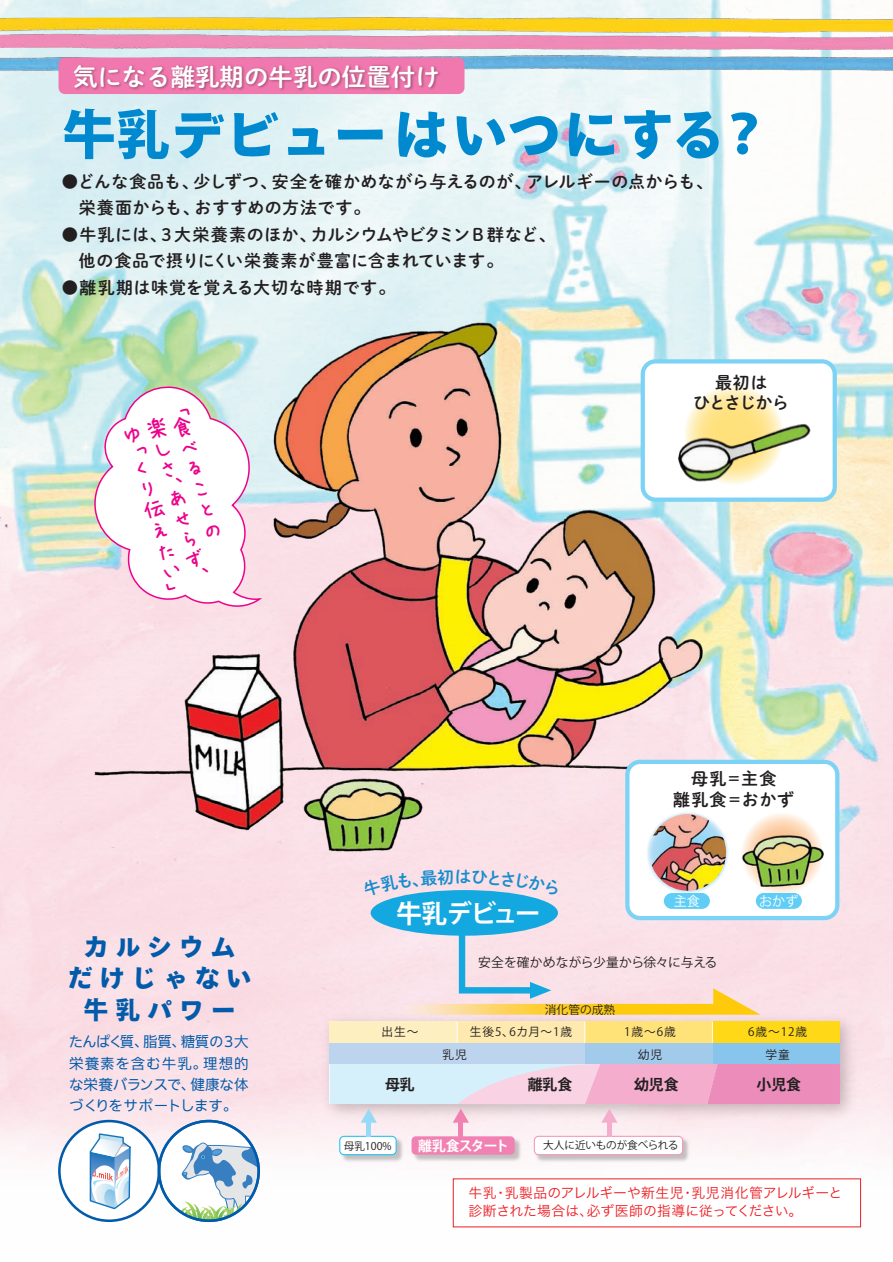
<style>
.page{position:relative;width:893px;height:1262px;background:#fff}
.page>*{position:absolute;margin:0;border:0;box-sizing:border-box;transform-origin:0 0}
.t1{font:900 53.1px "Ryo Gothic Plus N";letter-spacing:.02em;color:#0089cf}
.t2{font:700 25.5px "Koz Go Pro";letter-spacing:-.05em;color:#fff}
.t3{font:900 24.45px/31.7px "Ryo Gothic Plus N";letter-spacing:.3em;color:#015aaa;text-align:center}
.t4{font:24.45px "Shuei M Go Std B";color:#fff}
.t5{font:24.3px/21.5px "AP Japanesefont";color:#ed028c;text-align:justify}
.t6{font:16.95px/26.5px "Shuei M Go Std B";letter-spacing:.025em;color:#231f20}
.t7{font:16.95px/26.5px "Shuei M Go Std B";letter-spacing:-.005em;color:#231f20}
.t8{font:16.95px/20.5px "Shuei M Go Std B";letter-spacing:.06em;color:#231f20;text-align:center}
.t9{font:16.95px/20.5px "Shuei M Go Std B";letter-spacing:-.045em;color:#231f20;text-align:center}
.t10{font:16.95px "Shuei M Go Std B";color:#178dce}
.t11{font:700 14.85px "Koz Go Pro";color:#231f20}
.t12{font:14.55px/21.1px "Iwa UCDA Goth Std R2";letter-spacing:.005em;color:#015aaa;text-align:justify}
.t13{font:13.8px/18.3px "Hira Kaku Std W3";letter-spacing:.005em;color:#ee1d23}
.t14{font:700 13.8px "Koz Go Pro";letter-spacing:-.07em;color:#fff}
.t15{font:13.05px "Koz Go Pro";color:#fff}
.t16{font:12.75px "Koz Go Pro";color:#231f20}
.t17{font:11.7px "Koz Go Pro";letter-spacing:.08em;color:#231f20}
.t18{font:10.65px "Koz Go Pro";color:#231f20}
</style>
<div class="page">
<img style="left:0;top:0;width:893px;height:1228px">
<img style="left:86px;top:266px;width:621px;height:619px">
<img style="left:0;top:16px;width:893px;height:61px">
<div style="left:643px;top:361px;width:192px;height:138px;background:#fff;border-radius:13px"></div>
<div style="left:641px;top:359px;width:196px;height:143px;border:4px solid #7cd3f6;border-radius:13px"></div>
<div style="left:627px;top:762px;width:210px;height:156px;background:#fff;border-radius:13px"></div>
<div style="left:625px;top:759px;width:214px;height:161px;border:4px solid #7cd3f6;border-radius:13px"></div>
<svg style="left:737px;top:808px;width:90px;height:90px"></svg>
<div style="left:453px;top:1178px;width:408px;height:49px;background:#fff"></div>
<img style="left:316px;top:1007px;width:546px;height:119px">
<img style="left:339px;top:1135px;width:67px;height:28px">
<div style="left:340px;top:1136px;width:56px;height:18px;background:#fff;border-radius:4px"></div>
<div style="left:339px;top:1135px;width:58px;height:20px;border:1px solid #1fc2f3;border-radius:4px"></div>
<img style="left:411px;top:1136px;width:113px;height:27px">
<div style="left:412px;top:1136px;width:103px;height:18px;background:#f181b2;border-radius:4px"></div>
<img style="left:534px;top:1135px;width:158px;height:28px">
<div style="left:534px;top:1136px;width:149px;height:18px;background:#fff;border-radius:4px"></div>
<div style="left:534px;top:1135px;width:149px;height:20px;border:1px solid #f395bf;border-radius:4px"></div>
<hr style="left:459px;top:1118px;width:4px;height:24px;background:#f181b2">
<hr style="left:367px;top:1118px;width:4px;height:18px;background:#97daf8">
<div style="left:607px;top:1118px;width:5px;height:18px;background:#f5adce"></div>
<div style="left:59px;top:58px;width:405px;height:36px;background:#f178ae;border-radius:6px"></div>
<div style="left:59px;top:1121px;width:100px;height:99px;background:#fff;border-radius:50%"></div>
<svg style="left:158px;top:1121px;width:100px;height:99px"></svg>
<svg style="left:89px;top:1133px;width:42px;height:76px"></svg>
<div style="left:58px;top:1119px;width:102px;height:102px;border:3px solid #015aaa;border-radius:50%"></div>
<svg style="left:165px;top:1138px;width:94px;height:82px"></svg>
<div style="left:158px;top:1119px;width:102px;height:102px;border:3px solid #015aaa;border-radius:50%"></div>
<img style="left:70px;top:64px;width:375px;height:35px">
<svg style="left:330px;top:1063px;width:510px;height:59px;background:#e8c9dc"></svg>
<div style="left:712px;top:1042px;width:128px;height:21px;background:#88c5ec"></div>
<div style="left:330px;top:1042px;width:255px;height:21px;background:#bcd4ee"></div>
<div style="left:585px;top:1042px;width:127px;height:21px;background:#a2caeb"></div>
<div style="left:330px;top:1021px;width:127px;height:21px;background:#feefc1"></div>
<div style="left:457px;top:1021px;width:128px;height:21px;background:#feeaaf"></div>
<div style="left:585px;top:1021px;width:127px;height:21px;background:#ffe278"></div>
<div style="left:712px;top:1021px;width:128px;height:21px;background:#ffd917"></div>
<svg style="left:457px;top:1021px;width:1px;height:21px"></svg>
<svg style="left:585px;top:1021px;width:1px;height:21px"></svg>
<svg style="left:712px;top:1021px;width:1px;height:21px"></svg>
<svg style="left:642px;top:807px;width:90px;height:90px"></svg>
<img style="left:649px;top:814px;width:77px;height:76px;border-radius:38px">
<img style="left:743px;top:835px;width:81px;height:51px">
<div style="left:756px;top:893px;width:46px;height:15px;background:#5fcdf5;border-radius:8px"></div>
<svg style="left:679px;top:379px;width:109px;height:110px"></svg>
<img style="left:678px;top:416px;width:133px;height:72px">
<svg style="left:363px;top:868px;width:397px;height:146px;background:#d7d8da"></svg>
<svg style="left:91px;top:383px;width:174px;height:227px"></svg>
<h3 class="t4" style="left:73px;top:59px;width:368px">気になる離乳期の牛乳の位置付け</h3>
<h1 class="t1" style="left:63px;top:100px;width:709px">牛乳デビューはいつにする？</h1>
<p class="t6" style="left:79px;top:167px;width:636px;text-indent:-17px">●どんな食品も、少しずつ、安全を確かめながら与えるのが、アレルギーの点からも、栄養面からも、おすすめの方法です。</p>
<p class="t7" style="left:79px;top:221px;width:479px;text-indent:-17px">●牛乳には、3大栄養素のほか、カルシウムやビタミンB 群など、他の食品で摂りにくい栄養素が豊富に含まれています。</p>
<p class="t6" style="left:62px;top:274px;width:335px">●離乳期は味覚を覚える大切な時期です。</p>
<h3 class="t5" style="left:180px;top:461px;width:14px;rotate:-16deg">ることの</h3>
<h3 class="t5" style="left:128px;top:461px;width:14px;rotate:-16deg">くり伝えたい」</h3>
<h3 class="t3" style="left:68px;top:932px;width:185px">カルシウム<br>だけじゃない牛乳パワー</h3>
<p class="t12" style="left:69px;top:1030px;width:181px">たんぱく質、脂質、糖質の３大栄養素を含む牛乳。理想的な栄養バランスで、健康な体づくりをサポートします。</p>
<p class="t9" style="left:693px;top:371px;width:98px">最初は<br>ひとさじから</p>
<p class="t8" style="left:673px;top:768px;width:122px">母乳＝主食<br>離乳食＝おかず</p>
<p class="t10" style="left:454px;top:864px;width:19px">は</p>
<h2 class="t2" style="left:396px;top:897px;width:146px">牛乳デビュー</h2>
<p class="t15" style="left:674px;top:892px;width:28px">主食</p>
<p class="t15" style="left:759px;top:893px;width:41px">おかず</p>
<p class="t16" style="left:478px;top:954px;width:240px">安全を確かめながら少量から徐々に与える</p>
<p class="t17" style="left:381px;top:1023px;width:38px">出生～</p>
<p class="t11" style="left:385px;top:1075px;width:31px">母乳</p>
<p class="t17" style="left:545px;top:1001px;width:72px">消化管の成熟</p>
<p class="t17" style="left:470px;top:1023px;width:104px">生後5、6カ月～1歳</p>
<p class="t17" style="left:624px;top:1023px;width:53px">1歳～6歳</p>
<p class="t17" style="left:748px;top:1023px;width:61px">6歳～12歳</p>
<p class="t17" style="left:443px;top:1047px;width:26px">乳児</p>
<p class="t17" style="left:638px;top:1047px;width:26px">幼児</p>
<p class="t17" style="left:765px;top:1047px;width:26px">学童</p>
<p class="t11" style="left:528px;top:1075px;width:46px">離乳食</p>
<p class="t11" style="left:634px;top:1075px;width:46px">幼児食</p>
<p class="t11" style="left:756px;top:1075px;width:46px">小児食</p>
<p class="t18" style="left:344px;top:1139px;width:49px">母乳100%</p>
<p class="t14" style="left:418px;top:1136px;width:92px">離乳食スタート</p>
<p class="t18" style="left:543px;top:1138px;width:137px">大人に近いものが食べられる</p>
<p class="t13" style="left:468px;top:1183px;width:375px">牛乳・乳製品のアレルギーや新生児・乳児消化管アレルギーと診断された場合は、必ず医師の指導に従ってください。</p>
</div>
